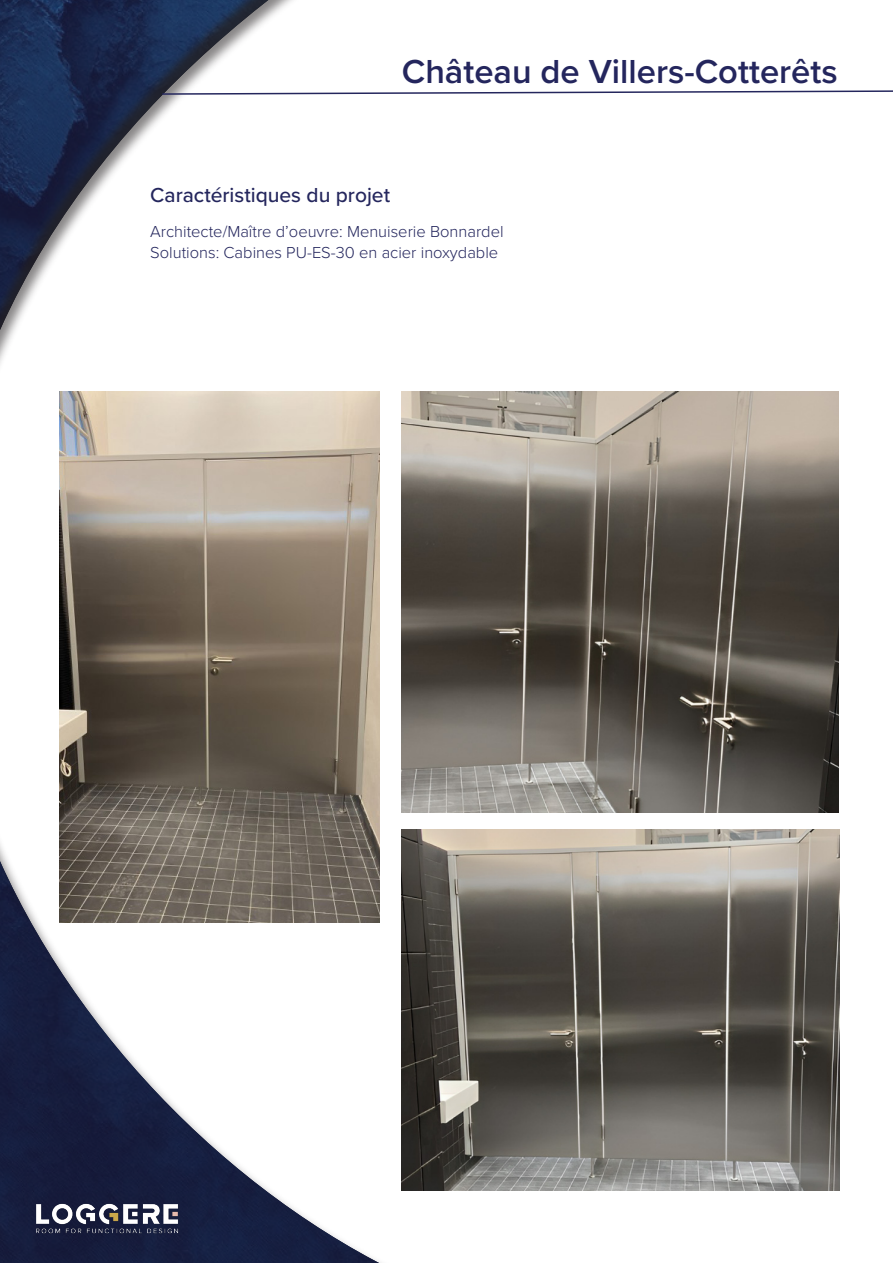
<style>
.page{position:relative;width:893px;height:1263px;background:#fff}
.page>*{position:absolute;margin:0;border:0;box-sizing:border-box;transform-origin:0 0}
.t1{font:600 34.5px "Proxima Nova";color:#24265d}
.t2{font:500 21px "Proxima Nova";color:#24265d}
.t3{font:300 16.5px "Proxima Nova";color:#24265d}
</style>
<div class="page">
<div style="left:0;top:0;width:893px;height:1263px;background:#231f20;opacity:.54"></div>
<img style="left:28px;top:1195px;width:158px;height:47px">
<svg style="left:161px;top:90px;width:732px;height:6px"></svg>
<img style="left:60px;top:392px;width:319px;height:531px">
<img style="left:401px;top:830px;width:438px;height:361px">
<img style="left:401px;top:392px;width:437px;height:420px">
<p class="t1" style="left:402px;top:46px;width:437px">Château de Villers-Cotterêts</p>
<p class="t2" style="left:150px;top:179px;width:241px">Caractéristiques du projet</p>
<p class="t3" style="left:150px;top:220px;width:355px">Architecte/Maître d’oeuvre: Menuiserie Bonnardel</p>
<p class="t3" style="left:150px;top:241px;width:349px">Solutions: Cabines PU-ES-30 en acier inoxydable</p>
</div>
